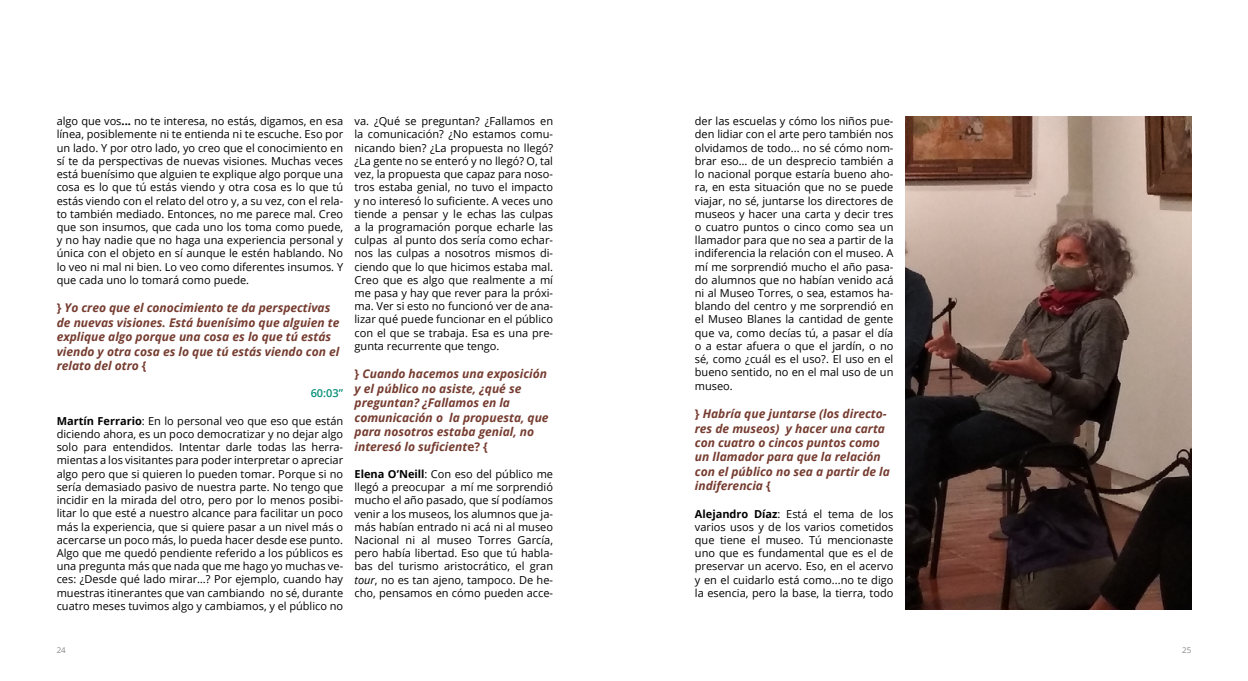
<style>
.page{position:relative;width:1248px;height:681px;background:#fff}
.page>*{position:absolute;margin:0;border:0;box-sizing:border-box;transform-origin:0 0}
.t1{font:italic 700 12px/14.4px "Open Sans";color:#763c30}
.t2{font:11px/13.2px "Open Sans";color:#000;text-align:justify}
.t3{font:600 11px "Open Sans";color:#069077}
.t4{font:8px "Open Sans";color:#878787}
.s1{font-weight:700}
.s2{font-style:normal}
.s3{font-style:italic}
</style>
<div class="page">
<img style="left:905px;top:117px;width:286px;height:492px">
<p class="t2" style="left:57px;top:114px;width:288px">algo que vos<span class="s1">...</span> no te interesa, no estás, digamos, en esa línea, posiblemente ni te entienda ni te escuche. Eso por un lado. Y por otro lado, yo creo que el conocimiento en sí te da perspectivas de nuevas visiones. Muchas veces está buenísimo que alguien te explique algo porque una cosa es lo que tú estás viendo y otra cosa es lo que tú estás viendo con el relato del otro y, a su vez, con el rela&shy;to también mediado. Entonces, no me parece mal. Creo que son insumos, que cada uno los toma como puede, y no hay nadie que no haga una experiencia personal y única con el objeto en sí aunque le estén hablando. No lo veo ni mal ni bien. Lo veo como diferentes insumos. Y que cada uno lo tomará como puede.</p>
<p class="t1" style="left:57px;top:300px;width:284px"><span class="s2">}</span> Yo creo que el conocimiento te da perspectivas de nuevas visiones. Está buenísimo que alguien te explique algo porque una cosa es lo que tú estás viendo y otra cosa es lo que tú estás viendo con el relato del otro <span class="s2">{</span></p>
<p class="t3" style="left:310px;top:386px;width:34px">60:03”</p>
<p class="t2" style="left:57px;top:414px;width:288px"><span class="s1">Martín Ferrario</span>: En lo personal veo que eso que están diciendo ahora, es un poco democratizar y no dejar algo solo para entendidos. Intentar darle todas las herra&shy;mientas a los visitantes para poder interpretar o apreciar algo pero que si quieren lo pueden tomar. Porque si no sería demasiado pasivo de nuestra parte. No tengo que incidir en la mirada del otro, pero por lo menos posibi&shy;litar lo que esté a nuestro alcance para facilitar un poco más la experiencia, que si quiere pasar a un nivel más o acercarse un poco más, lo pueda hacer desde ese punto.<br>Algo que me quedó pendiente referido a los públicos es una pregunta más que nada que me hago yo muchas ve&shy;ces: ¿Desde qué lado mirar…? Por ejemplo, cuando hay muestras itinerantes que van cambiando no sé, durante cuatro meses tuvimos algo y cambiamos, y el público no</p>
<p class="t2" style="left:354px;top:114px;width:200px">va. ¿Qué se preguntan? ¿Fallamos en la comunicación? ¿No estamos comu&shy;nicando bien? ¿La propuesta no llegó? ¿La gente no se enteró y no llegó? O, tal vez, la propuesta que capaz para noso&shy;tros estaba genial, no tuvo el impacto y no interesó lo suficiente. A veces uno tiende a pensar y le echas las culpas a la programación porque echarle las culpas al punto dos sería como echar&shy;nos las culpas a nosotros mismos di&shy;ciendo que lo que hicimos estaba mal.<br>Creo que es algo que realmente a mí me pasa y hay que rever para la próxi&shy;ma. Ver si esto no funcionó ver de ana&shy;lizar qué puede funcionar en el público con el que se trabaja. Esa es una pre&shy;gunta recurrente que tengo.</p>
<p class="t1" style="left:354px;top:366px;width:196px"><span class="s2">}</span> Cuando hacemos una exposición y el público no asiste, ¿qué se preguntan? ¿Fallamos en la comunicación o la propuesta, que para nosotros estaba genial, no interesó lo suficient<span class="s2">e? {</span></p>
<p class="t2" style="left:354px;top:467px;width:200px"><span class="s1">Elena O’Neill</span>: Con eso del público me llegó a preocupar a mí me sorprendió mucho el año pasado, que sí podíamos venir a los museos, los alumnos que ja&shy;más habían entrado ni acá ni al museo Nacional ni al museo Torres García, pero había libertad. Eso que tú habla&shy;bas del turismo aristocrático, el gran <span class="s3">tour</span>, no es tan ajeno, tampoco. De he&shy;cho, pensamos en cómo pueden acce-</p>
<p class="t2" style="left:694px;top:114px;width:200px">der las escuelas y cómo los niños pue&shy;den lidiar con el arte pero también nos olvidamos de todo... no sé cómo nom&shy;brar eso… de un desprecio también a lo nacional porque estaría bueno aho&shy;ra, en esta situación que no se puede viajar, no sé, juntarse los directores de museos y hacer una carta y decir tres o cuatro puntos o cinco como sea un llamador para que no sea a partir de la indiferencia la relación con el museo. A mí me sorprendió mucho el año pasa&shy;do alumnos que no habían venido acá ni al Museo Torres, o sea, estamos ha&shy;blando del centro y me sorprendió en el Museo Blanes la cantidad de gente que va, como decías tú, a pasar el día o a estar afuera o que el jardín, o no sé, como ¿cuál es el uso?. El uso en el bueno sentido, no en el mal uso de un museo.</p>
<p class="t1" style="left:694px;top:406px;width:196px"><span class="s2">}</span> Habría que juntarse (los directo&shy;res de museos) y hacer una carta con cuatro o cincos puntos como un llamador para que la relación con el público no sea a partir de la indiferencia <span class="s2">{</span></p>
<p class="t2" style="left:694px;top:506px;width:200px"><span class="s1">Alejandro Díaz</span>: Está el tema de los varios usos y de los varios cometidos que tiene el museo. Tú mencionaste uno que es fundamental que es el de preservar un acervo. Eso, en el acervo y en el cuidarlo está como...no te digo la esencia, pero la base, la tierra, todo</p>
<p class="t4" style="left:57px;top:644px;width:11px">24</p>
<p class="t4" style="left:1181px;top:644px;width:11px">25</p>
</div>
